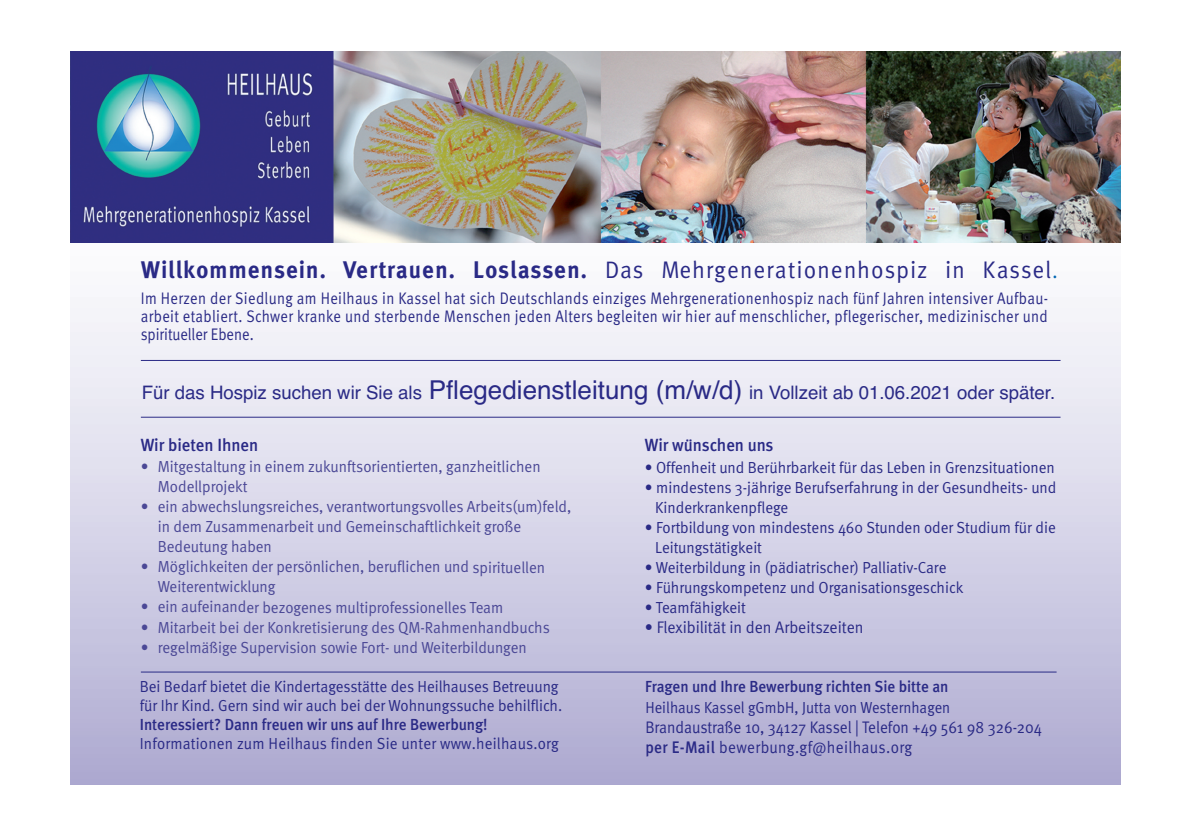
<style>
.page{position:relative;width:1191px;height:840px;background:#fff}
.page>*{position:absolute;margin:0;border:0;box-sizing:border-box;transform-origin:0 0}
.t1{font:700 24px "Meta";letter-spacing:.06em;color:#2a2a86;scale:.95 1}
.t2{font:18.6px "Helvetica";color:#2a2a86}
.t3{font:500 17.6px "Meta";color:#2a2a86;scale:.95 1}
.t4{font:16.8px/18.2px "Meta Normal";color:#2a2a86;text-align:justify;scale:.88 1}
.t5{font:16.8px/20px "Meta Normal";color:#2a2a86;scale:.92 1}
.t6{font:16.8px "Meta Normal";color:#2a2a86;scale:.95 1}
.t7{font:16px/19px "Meta Normal";color:#2a2a86;scale:.95 1}
.t8{font:16px/20px "Meta Normal";color:#4b4896;scale:.95 1}
.t9{font:16px/20px "Meta Normal";color:#2a2a86;scale:.92 1}
.s1{font-weight:400}
.s2{font-weight:400;font-size:20.2px;color:#0166b3}
.s3{font-size:26px}
.s4{font-family:"Calibri";font-weight:700}
.s5{font-family:"Meta";font-weight:500}
</style>
<div class="page">
<img style="left:71px;top:242px;width:1049px;height:541px">
<img style="left:71px;top:51px;width:1049px;height:191px">
<hr style="left:141px;top:360px;width:919px;height:1px;background:#2a2a86">
<hr style="left:141px;top:416px;width:919px;height:1px;background:#2a2a86">
<hr style="left:141px;top:671px;width:915px;height:1px;background:#2a2a86">
<p class="t1" style="left:141px;top:256px;width:966px">Willkommensein. Vertrauen. Loslassen. <span class="s1">Das Mehrgenerationenhospiz in Kassel</span><span class="s2">.</span></p>
<p class="t4" style="left:141px;top:288px;width:1032px">Im Herzen der Siedlung am Heilhaus in Kassel hat sich Deutschlands einziges Mehrgenerationenhospiz nach fünf Jahren intensiver Aufbau&shy;arbeit etabliert. Schwer kranke und sterbende Menschen jeden Alters begleiten wir hier auf menschlicher, pflegerischer, medizinischer und spiritueller Ebene.</p>
<p class="t2" style="left:142px;top:377px;width:915px">Für das Hospiz suchen wir Sie als <span class="s3">Pflegedienstleitung (m/w/d)</span> in Vollzeit ab 01.06.2021 oder später.</p>
<p class="t3" style="left:141px;top:434px;width:125px">Wir bieten Ihnen</p>
<p class="t8" style="left:158px;top:456px;width:404px;text-indent:-17px">• Mitgestaltung in einem zukunftsorientierten, ganzheitlichen<br>Modellprojekt</p>
<p class="t8" style="left:158px;top:496px;width:437px;text-indent:-17px">• ein abwechslungsreiches, verantwortungsvolles Arbeits(um)feld, in dem Zusammenarbeit und Gemeinschaftlichkeit große<br>Bedeutung haben</p>
<p class="t8" style="left:158px;top:556px;width:409px;text-indent:-17px">• Möglichkeiten der persönlichen, beruflichen und spirituellen<br>Weiterentwicklung</p>
<p class="t8" style="left:141px;top:596px;width:383px">• ein aufeinander bezogenes multiprofessionelles Team</p>
<p class="t8" style="left:141px;top:616px;width:432px">• Mitarbeit bei der Konkretisierung des QM-Rahmenhandbuchs</p>
<p class="t8" style="left:141px;top:636px;width:408px">• regelmäßige Supervision sowie Fort- und Weiterbildungen</p>
<p class="t3" style="left:645px;top:434px;width:137px">Wir wu<span class="s4">̈</span>nschen uns</p>
<p class="t7" style="left:645px;top:457px;width:433px">• Offenheit und Berührbarkeit für das Leben in Grenzsituationen</p>
<p class="t7" style="left:655px;top:476px;width:423px;line-height:20px;text-indent:-10px">• mindestens 3-jährige Berufserfahrung in der Gesundheits- und<br>Kinderkrankenpflege</p>
<p class="t7" style="left:655px;top:516px;width:423px;line-height:20px;text-indent:-10px">• Fortbildung von mindestens 460 Stunden oder Studium für die<br>Leitungstätigkeit</p>
<p class="t7" style="left:645px;top:557px;width:319px">• Weiterbildung in (pädiatrischer) Palliativ-Care</p>
<p class="t7" style="left:645px;top:577px;width:337px">• Führungskompetenz und Organisationsgeschick</p>
<p class="t7" style="left:645px;top:597px;width:108px">• Teamfähigkeit</p>
<p class="t6" style="left:645px;top:617px;width:232px">• Flexibilität in den Arbeitszeiten</p>
<p class="t7" style="left:140px;top:676px;width:446px">Bei Bedarf bietet die Kindertagesstätte des Heilhauses Betreuung für Ihr Kind. Gern sind wir auch bei der Wohnungssuche behilflich.<br><span class="s5">Interessiert? Dann freuen wir uns auf Ihre Bewerbung!<br></span>Informationen zum Heilhaus finden Sie unter www.heilhaus.org</p>
<p class="t9" style="left:645px;top:676px;width:333px"><span class="s5">Fragen und Ihre Bewerbung richten Sie bitte an<br></span>Heilhaus Kassel gGmbH, Jutta von Westernhagen</p>
<p class="t5" style="left:645px;top:716px;width:432px">Brandaustraße 10, 34127 Kassel | Telefon +49 561 98 326-204 <span class="s5">per E-Mail</span> bewerbung.gf@heilhaus.org</p>
</div>
